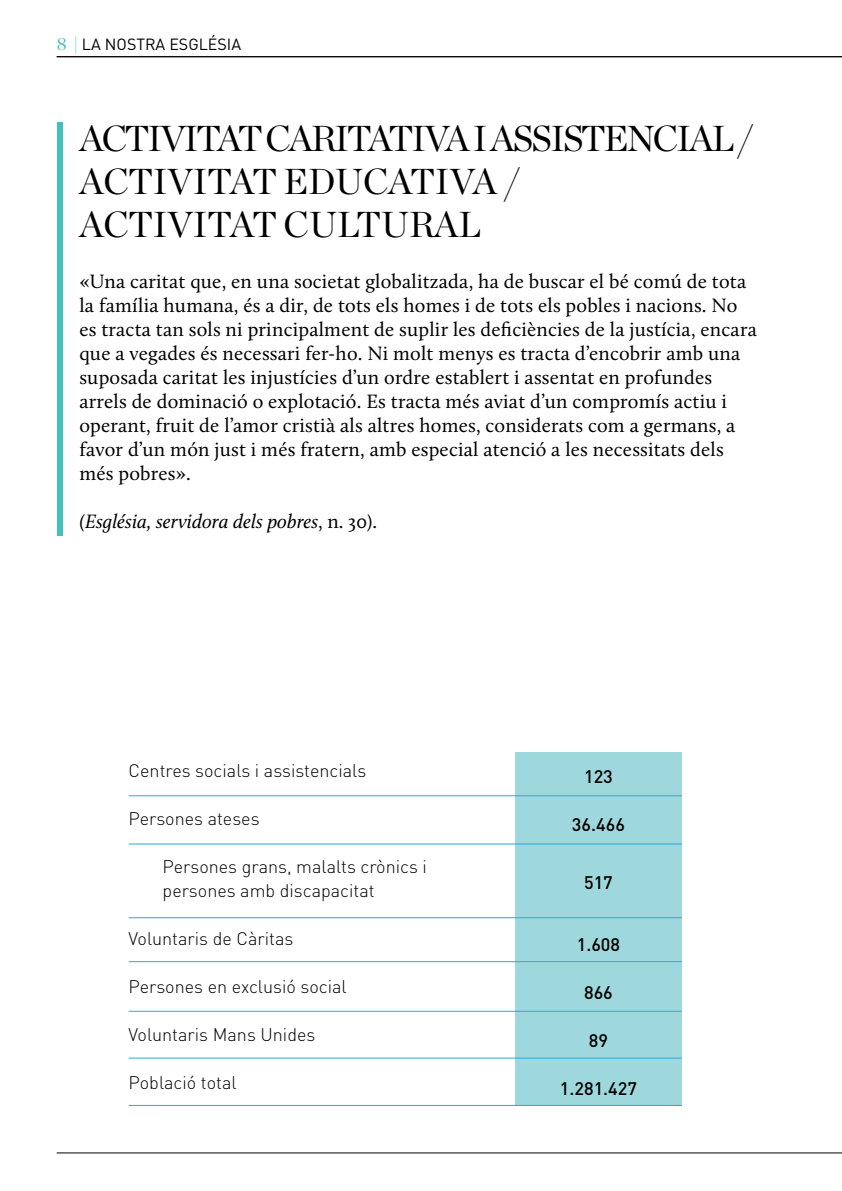
<style>
.page{position:relative;width:842px;height:1191px;background:#fff}
.page>*{position:absolute;margin:0;border:0;box-sizing:border-box;transform-origin:0 0}
.t1{font:36px "Chronicle Display";color:#000}
.t2{font:20px/24px "Calluna";letter-spacing:.01em;color:#000}
.t3{font:italic 20px "Calluna";color:#000}
.t4{font:300 18px/24px "DIN Pro";color:#000}
.t5{font:500 18px "DIN Pro";color:#000}
.t6{font:16px "DIN Pro";color:#000}
.s1{font-family:"Chronicle Display";font-size:18px;color:#42c0bd}
.s2{font-style:normal}
</style>
<div class="page">
<hr style="left:57px;top:1152px;width:785px;height:1px;background:#000">
<hr style="left:57px;top:56px;width:785px;height:1px;background:#000">
<div style="left:515px;top:752px;width:167px;height:354px;background:#9fd8dc"></div>
<hr style="left:129px;top:1105px;width:553px;height:1px;background:#27aae1">
<hr style="left:129px;top:795px;width:553px;height:1px;background:#27aae1">
<hr style="left:129px;top:843px;width:553px;height:1px;background:#27aae1">
<hr style="left:129px;top:917px;width:553px;height:1px;background:#27aae1">
<hr style="left:129px;top:961px;width:553px;height:1px;background:#27aae1">
<hr style="left:129px;top:1010px;width:553px;height:1px;background:#27aae1">
<hr style="left:129px;top:1057px;width:553px;height:1px;background:#27aae1">
<div style="left:57px;top:122px;width:5px;height:413px;background:#42c0bd"></div>
<p class="t6" style="left:57px;top:31px;width:186px"><span class="s1">8 |</span> LA NOSTRA ESGLÉSIA</p>
<h1 class="t1" style="left:79px;top:111px;width:43px">ACTIVI</h1>
<h1 class="t1" style="left:197px;top:111px;width:91px">TAT CARITATIVA</h1>
<h1 class="t1" style="left:473px;top:111px;width:80px">I ASSISTENCIAL</h1>
<h1 class="t1" style="left:737px;top:111px;width:18px">/</h1>
<h1 class="t1" style="left:79px;top:154px;width:229px">ACTIVITAT EDUCATIVA</h1>
<h1 class="t1" style="left:503px;top:154px;width:18px">/</h1>
<h1 class="t1" style="left:79px;top:197px;width:230px">ACTIVITAT CULTURAL</h1>
<p class="t2" style="left:79px;top:269px;width:679px">«Una caritat que, en una societat globalitzada, ha de buscar el bé comú de tota la família humana, és a dir, de tots els homes i de tots els pobles i nacions. No es tracta tan sols ni principalment de suplir les deficiències de la justícia, encara que a vegades és necessari fer-ho. Ni molt menys es tracta d’encobrir amb una suposada caritat les injustícies d’un ordre establert i assentat en profundes arrels de dominació o explotació. Es tracta més aviat d’un compromís actiu i operant, fruit de l’amor cristià als altres homes, considerats com a germans, a favor d’un món just i més fratern, amb especial atenció a les necessitats dels més pobres».</p>
<p class="t3" style="left:79px;top:509px;width:299px">(Església, servidora dels pobres<span class="s2">, n. 30).</span></p>
<p class="t4" style="left:129px;top:757px;width:239px">Centres socials i assistencials</p>
<p class="t4" style="left:129px;top:805px;width:132px">Persones ateses</p>
<p class="t4" style="left:163px;top:853px;width:266px">Persones grans, malalts crònics i persones amb discapacitat</p>
<p class="t4" style="left:129px;top:925px;width:166px">Voluntaris de Càritas</p>
<p class="t4" style="left:129px;top:973px;width:220px">Persones en exclusió social</p>
<p class="t4" style="left:129px;top:1021px;width:188px">Voluntaris Mans Unides</p>
<p class="t4" style="left:129px;top:1069px;width:109px">Població total</p>
<p class="t5" style="left:584px;top:764px;width:30px">123</p>
<p class="t5" style="left:572px;top:812px;width:54px">36.466</p>
<p class="t5" style="left:584px;top:870px;width:30px">517</p>
<p class="t5" style="left:577px;top:932px;width:45px">1.608</p>
<p class="t5" style="left:584px;top:980px;width:30px">866</p>
<p class="t5" style="left:589px;top:1028px;width:21px">89</p>
<p class="t5" style="left:560px;top:1076px;width:79px">1.281.427</p>
</div>
